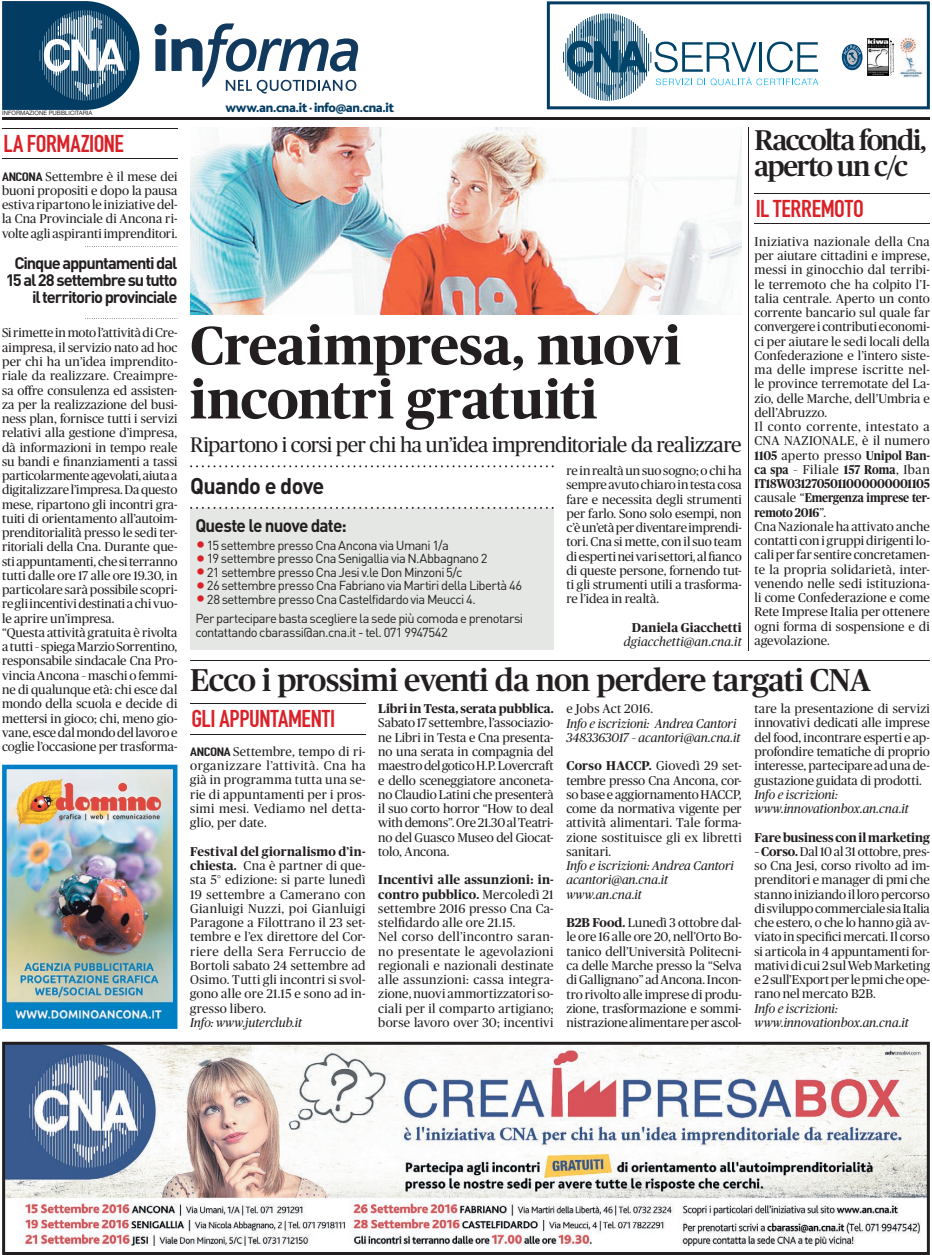
<style>
.page{position:relative;width:932px;height:1255px;background:#fff}
.page>*{position:absolute;margin:0;border:0;box-sizing:border-box;transform-origin:0 0}
.t1{font:700 54px/54px "Publico";color:#231f20}
.t2{font:500 31.5px "Publico";letter-spacing:-.02em;color:#231f20}
.t3{font:500 28.5px/25.5px "Publico";letter-spacing:-.055em;color:#231f20}
.t4{font:24px "DIN Engschrift LT";letter-spacing:-.01em;color:#da2128;scale:1.05 1}
.t5{font:700 22.5px "DIN";letter-spacing:-.035em;color:#231f20;scale:.96 1}
.t6{font:21px "Publico";letter-spacing:-.025em;color:#231f20}
.t7{font:700 18px "DIN";letter-spacing:-.045em;color:#231f20;scale:.95 1}
.t8{font:700 16.5px/17.2px "DIN";letter-spacing:-.065em;color:#231f20;text-align:right}
.t9{font:800 13.5px "Bliss Pro";letter-spacing:-.035em;color:#023c63}
.t10{font:12.9px/19.5px "DIN";letter-spacing:-.045em;color:#231f20}
.t11{font:12.75px/14.2px "Publico";letter-spacing:.005em;color:#231f20;text-align:justify}
.t12{font:12.75px/14.2px "Publico";letter-spacing:.025em;color:#231f20}
.t13{font:italic 12.75px/14.2px "Publico";letter-spacing:-.005em;color:#231f20}
.t14{font:700 12.75px "Publico";color:#231f20}
.t15{font:6px "Helvetica Neue";color:#231f20}
.s1{font-family:"DIN Engschrift LT";font-size:12px}
.s2{font-weight:700}
.s3{font-size:19.5px;color:#da2128}
</style>
<div class="page">
<hr style="left:190px;top:660px;width:739px;height:1px;background:#231f20">
<hr style="left:747px;top:128px;width:1px;height:523px;background:#231f20">
<hr style="left:2px;top:128px;width:175px;height:1px;background:#231f20">
<hr style="left:2px;top:158px;width:175px;height:1px;background:#231f20">
<svg style="left:546px;top:1px;width:383px;height:108px"></svg>
<img style="left:2px;top:1041px;width:927px;height:213px">
<img style="left:2px;top:764px;width:175px;height:264px">
<hr style="left:190px;top:703px;width:175px;height:1px;background:#231f20">
<hr style="left:190px;top:733px;width:175px;height:1px;background:#231f20">
<hr style="left:754px;top:193px;width:175px;height:1px;background:#231f20">
<hr style="left:754px;top:223px;width:175px;height:1px;background:#231f20">
<svg style="left:85px;top:246px;width:92px;height:1px"></svg>
<svg style="left:85px;top:318px;width:92px;height:1px"></svg>
<div style="left:190px;top:508px;width:363px;height:141px;background:#e4e7e3"></div>
<svg style="left:190px;top:465px;width:363px;height:2px"></svg>
<svg style="left:190px;top:507px;width:363px;height:2px"></svg>
<img style="left:190px;top:128px;width:551px;height:187px">
<hr style="left:2px;top:117px;width:927px;height:3px;background:#231f20">
<svg style="left:154px;top:23px;width:204px;height:70px"></svg>
<svg style="left:2px;top:1px;width:137px;height:109px"></svg>
<p class="t15" style="left:2px;top:109px;width:92px">INFORMAZIONE PUBBLICITARIA</p>
<h3 class="t4" style="left:3px;top:130px;width:116px">LA FORMAZIONE</h3>
<p class="t11" style="left:2px;top:169px;width:177px"><span class="s1">ANCONA</span> Settembre è il mese dei buoni propositi e dopo la pausa estiva ripartono le iniziative del&shy;la Cna Provinciale di Ancona ri&shy;volte agli aspiranti imprenditori.</p>
<p class="t8" style="left:6px;top:254px;width:173px">Cinque appuntamenti dal<br>15 al 28 settembre su tutto il territorio provinciale</p>
<p class="t11" style="left:2px;top:326px;width:177px;text-align:left">Si rimette in moto l’attività di Cre&shy;aimpresa, il servizio nato ad hoc per chi ha un’idea imprendito&shy;riale da realizzare. Creaimpre&shy;sa offre consulenza ed assisten&shy;za per la realizzazione del busi&shy;ness plan, fornisce tutti i servizi relativi alla gestione d’impresa, dà informazioni in tempo reale su bandi e finanziamenti a tassi particolarmente agevolati, aiuta a digitalizzare l’impresa. Da questo mese, ripartono gli incontri gra&shy;tuiti di orientamento all’autoim&shy;prenditorialità presso le sedi ter&shy;ritoriali della Cna. Durante que&shy;sti appuntamenti, che si terranno tutti dalle ore 17 alle ore 19.30, in particolare sarà possibile scopri&shy;re gli incentivi destinati a chi vuo&shy;le aprire un’impresa.<br>“Questa attività gratuita è rivolta a tutti – spiega Marzio Sorrentino, responsabile sindacale Cna Pro&shy;vincia Ancona – maschi o femmi&shy;ne di qualunque età: chi esce dal mondo della scuola e decide di mettersi in gioco; chi, meno gio&shy;vane, esce dal mondo del lavoro e coglie l’occasione per trasforma-</p>
<p class="t9" style="left:225px;top:99px;width:170px">www.an.cna.it · info@an.cna.it</p>
<h3 class="t3" style="left:754px;top:128px;width:174px">Raccolta fondi, aperto un c/c</h3>
<h3 class="t4" style="left:755px;top:195px;width:104px">IL TERREMOTO</h3>
<p class="t11" style="left:754px;top:234px;width:177px;text-align:left">Iniziativa nazionale della Cna per aiutare cittadini e imprese, messi in ginocchio dal terribi&shy;le terremoto che ha colpito l’I&shy;talia centrale. Aperto un conto corrente bancario sul quale far convergere i contributi economi&shy;ci per aiutare le sedi locali della<br>Confederazione e l’intero siste&shy;ma delle imprese iscritte nel&shy;le province terremotate del La&shy;zio, delle Marche, dell’Umbria e dell’Abruzzo.<br>Il conto corrente, intestato a<br>CNA NAZIONALE, è il numero<br><span class="s2">1105</span> aperto presso <span class="s2">Unipol Ban&shy;ca spa</span> – Filiale <span class="s2">157 Roma</span>, Iban<br><span class="s2">IT18W0312705011000000001105 </span>causale “<span class="s2">Emergenza imprese ter&shy;remoto 2016</span>”.<br>Cna Nazionale ha attivato anche contatti con i gruppi dirigenti lo&shy;cali per far sentire concretamen&shy;te la propria solidarietà, inter&shy;venendo nelle sedi istituziona&shy;li come Confederazione e come<br>Rete Imprese Italia per ottenere ogni forma di sospensione e di agevolazione.</p>
<h1 class="t1" style="left:190px;top:318px;width:492px">Creaimpresa, nuovi incontri gratuiti</h1>
<h3 class="t6" style="left:190px;top:433px;width:553px">Ripartono i corsi per chi ha un’idea imprenditoriale da realizzare</h3>
<p class="t11" style="left:566px;top:463px;width:177px">re in realtà un suo sogno; o chi ha sempre avuto chiaro in testa cosa fare e necessita degli strumenti per farlo. Sono solo esempi, non c’è un’età per diventare imprendi&shy;tori. Cna si mette, con il suo team di esperti nei vari settori, al fianco di queste persone, fornendo tut&shy;ti gli strumenti utili a trasforma&shy;re l’idea in realtà.</p>
<p class="t14" style="left:631px;top:620px;width:111px">Daniela Giacchetti</p>
<p class="t13" style="left:623px;top:634px;width:119px">dgiacchetti@an.cna.it</p>
<h2 class="t2" style="left:190px;top:662px;width:682px">Ecco i prossimi eventi da non perdere targati CNA</h2>
<h3 class="t4" style="left:191px;top:705px;width:138px">GLI APPUNTAMENTI</h3>
<p class="t11" style="left:190px;top:744px;width:177px"><span class="s1">ANCONA</span> Settembre, tempo di ri&shy;organizzare l’attività. Cna ha già in programma tutta una se&shy;rie di appuntamenti per i pros&shy;simi mesi. Vediamo nel detta&shy;glio, per date.</p>
<p class="t11" style="left:190px;top:844px;width:177px"><span class="s2">Festival del giornalismo d’in&shy;chiesta.</span> Cna è partner di que&shy;sta 5° edizione: si parte lunedì 19 settembre a Camerano con Gianluigi Nuzzi, poi Gianluigi Paragone a Filottrano il 23 set&shy;tembre e l’ex direttore del Cor&shy;riere della Sera Ferruccio de Bortoli sabato 24 settembre ad Osimo. Tutti gli incontri si svol&shy;gono alle ore 21.15 e sono ad in&shy;gresso libero.</p>
<p class="t13" style="left:190px;top:1015px;width:113px">Info: www.juterclub.it</p>
<h3 class="t5" style="left:190px;top:471px;width:141px">Quando e dove</h3>
<h3 class="t7" style="left:195px;top:513px;width:161px">Queste le nuove date:</h3>
<p class="t10" style="left:195px;top:535px;width:255px"><span class="s3">•</span> 15 settembre presso Cna Ancona via Umani 1/a</p>
<p class="t10" style="left:195px;top:548px;width:293px"><span class="s3">•</span> 19 settembre presso Cna Senigallia via N.Abbagnano 2</p>
<p class="t10" style="left:195px;top:562px;width:268px"><span class="s3">•</span> 21 settembre presso Cna Jesi v.le Don Minzoni 5/c</p>
<p class="t10" style="left:195px;top:575px;width:328px"><span class="s3">•</span> 26 settembre presso Cna Fabriano via Martiri della Libertà 46</p>
<p class="t10" style="left:195px;top:589px;width:329px"><span class="s3">•</span> 28 settembre presso Cna Castelfidardo via Meucci 4.<br>Per partecipare basta scegliere la sede più comoda e prenotarsi</p>
<p class="t10" style="left:195px;top:622px;width:254px">contattando cbarassi@an.cna.it - tel. 071 9947542</p>
<p class="t14" style="left:378px;top:701px;width:177px">Libri in Testa, serata pubblica.</p>
<p class="t11" style="left:378px;top:716px;width:177px">Sabato 17 settembre, l’associazio&shy;ne Libri in Testa e Cna presenta&shy;no una serata in compagnia del maestro del gotico H.P. Lovercraft e dello sceneggiatore anconeta&shy;no Claudio Latini che presenterà il suo corto horror “How to deal with demons”. Ore 21.30 al Teatri&shy;no del Guasco Museo del Giocat&shy;tolo, Ancona.</p>
<p class="t12" style="left:378px;top:872px;width:177px"><span class="s2">Incentivi alle assunzioni: in&shy;contro pubblico.</span> Mercoledì 21 settembre 2016 presso Cna Ca&shy;stelfidardo alle ore 21.15.<br>Nel corso dell’incontro saran&shy;no presentate le agevolazioni regionali e nazionali destinate alle assunzioni: cassa integra&shy;zione, nuovi ammortizzatori so&shy;ciali per il comparto artigiano; borse lavoro over 30; incentivi</p>
<p class="t11" style="left:754px;top:701px;width:177px">tare la presentazione di servizi innovativi dedicati alle imprese del food, incontrare esperti e ap&shy;profondire tematiche di proprio interesse, partecipare ad una de&shy;gustazione guidata di prodotti.</p>
<p class="t13" style="left:754px;top:787px;width:156px">Info e iscrizioni: www.innovationbox.an.cna.it</p>
<p class="t14" style="left:754px;top:830px;width:177px">Fare business con il marketing</p>
<p class="t11" style="left:754px;top:844px;width:177px"><span class="s2">– Corso.</span> Dal 10 al 31 ottobre, pres&shy;so Cna Jesi, corso rivolto ad im&shy;prenditori e manager di pmi che stanno iniziando il loro percorso di sviluppo commerciale sia Italia che estero, o che lo hanno già av&shy;viato in specifici mercati. Il corso si articola in 4 appuntamenti for&shy;mativi di cui 2 sul Web Marketing e 2 sull’Export per le pmi che ope&shy;rano nel mercato B2B.</p>
<p class="t13" style="left:754px;top:1001px;width:156px">Info e iscrizioni: www.innovationbox.an.cna.it</p>
<p class="t11" style="left:566px;top:701px;width:88px">e Jobs Act 2016.</p>
<p class="t13" style="left:566px;top:716px;width:175px">Info e iscrizioni: Andrea Cantori<br>3483363017 – acantori@an.cna.it</p>
<p class="t11" style="left:566px;top:758px;width:177px"><span class="s2">Corso HACCP.</span> Giovedì 29 set&shy;tembre presso Cna Ancona, cor&shy;so base e aggiornamento HACCP, come da normativa vigente per attività alimentari. Tale forma&shy;zione sostituisce gli ex libretti sanitari.</p>
<p class="t13" style="left:566px;top:858px;width:169px">Info e iscrizioni: Andrea Cantori acantori@an.cna.it www.an.cna.it</p>
<p class="t11" style="left:566px;top:915px;width:177px"><span class="s2">B2B Food.</span> Lunedì 3 ottobre dal&shy;le ore 16 alle ore 20, nell’Orto Bo&shy;tanico dell’Università Politecni&shy;ca delle Marche presso la “Selva di Gallignano” ad Ancona. Incon&shy;tro rivolto alle imprese di produ&shy;zione, trasformazione e sommi&shy;nistrazione alimentare per ascol-</p>
</div>
